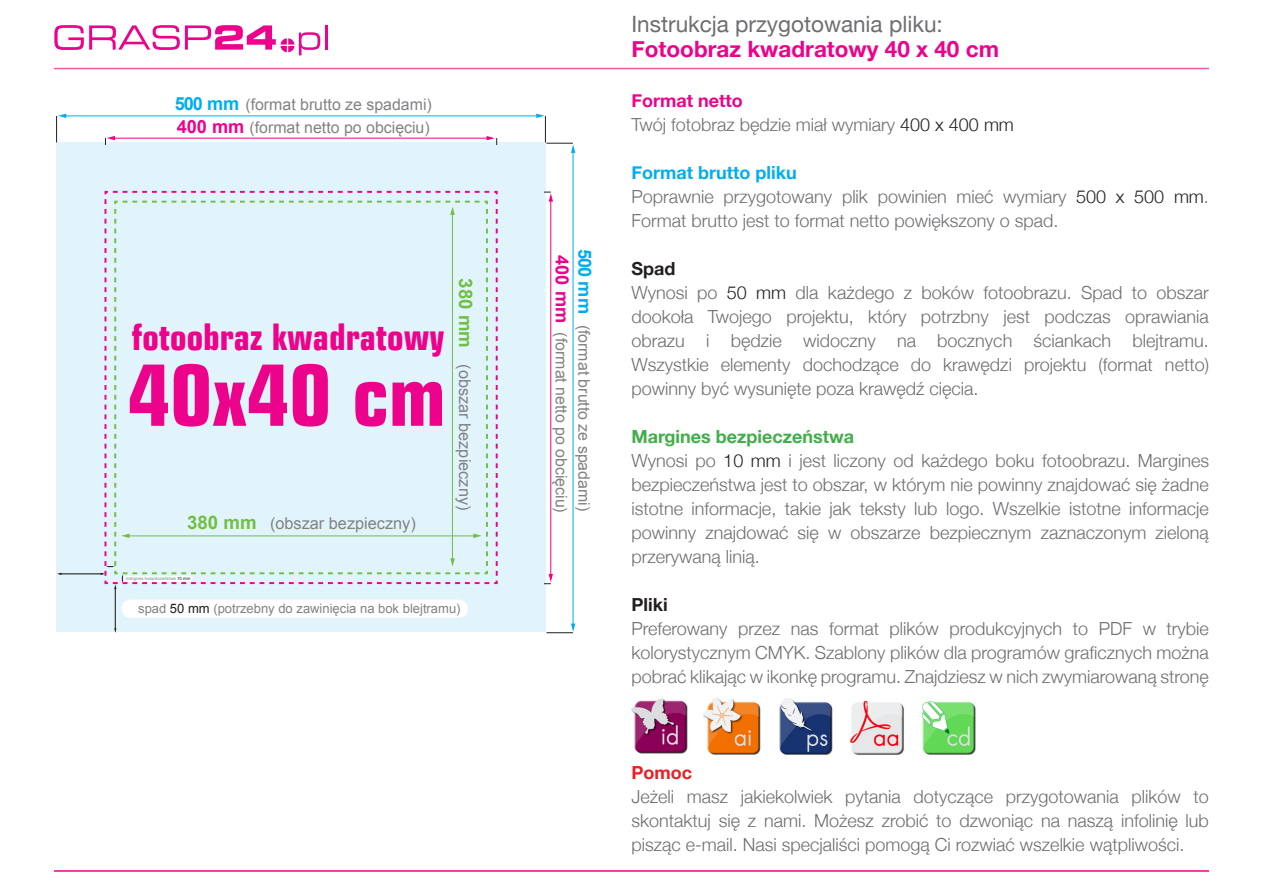
<style>
.page{position:relative;width:1263px;height:893px;background:#fff}
.page>*{position:absolute;margin:0;border:0;box-sizing:border-box;transform-origin:0 0}
.t1{font:700 84.45px "Square 721 Cn EU";color:#ed028c}
.t2{font:700 36px "Square 721 Cn EU";color:#ed028c}
.t3{font:22.5px "Helvetica Neue";color:#6d6e71}
.t4{font:700 22.5px "Helvetica Neue";color:#ed028c}
.t5{font:300 18px/24px "Helvetica Neue";color:#6d6e71;text-align:justify}
.t6{font:700 18px "Helvetica Neue";color:#40ae49}
.t7{font:700 18px "Helvetica Neue";color:#00aeef}
.t8{font:700 18px "Helvetica Neue";color:#ed028c}
.t9{font:700 18px "Helvetica Neue";color:#231f20}
.t10{font:700 18px "Helvetica Neue";color:#ee1d23}
.t11{font:16.35px "Arial";color:#808285}
.t12{font:15.9px/22.8px "Arial";color:#808285}
.t13{font:13.05px "Arial";color:#808385}
.t14{font:4.35px "Arial";color:#808385}
.s1{font-weight:700;font-size:18.15px;color:#00aeef}
.s2{font-weight:700;font-size:18.15px;color:#ed028c}
.s3{font-weight:700;font-size:18.6px;color:#71bf44}
.s4{color:#201d1e}
.s5{color:#231f20}
</style>
<div class="page">
<div style="left:57px;top:143px;width:489px;height:489px;background:#e1f4fc"></div>
<hr style="left:62px;top:115px;width:476px;height:1px;background:#00aeef">
<hr style="left:113px;top:138px;width:374px;height:1px;background:#ed028c">
<svg style="left:56px;top:114px;width:10px;height:28px"></svg>
<svg style="left:105px;top:136px;width:10px;height:9px"></svg>
<div style="left:121px;top:600px;width:347px;height:18px;background:#fff;border-radius:9px"></div>
<hr style="left:115px;top:588px;width:1px;height:41px;background:#201d1e">
<hr style="left:61px;top:573px;width:41px;height:1px;background:#201d1e">
<svg style="left:101px;top:190px;width:397px;height:399px"></svg>
<svg style="left:487px;top:136px;width:10px;height:9px"></svg>
<hr style="left:573px;top:149px;width:1px;height:479px;background:#00aeef">
<hr style="left:550px;top:200px;width:1px;height:377px;background:#ed028c">
<svg style="left:536px;top:114px;width:39px;height:39px"></svg>
<svg style="left:544px;top:192px;width:9px;height:10px"></svg>
<svg style="left:546px;top:623px;width:29px;height:10px"></svg>
<svg style="left:544px;top:574px;width:9px;height:10px"></svg>
<hr style="left:325px;top:25px;width:3px;height:25px;background:#ed028c">
<svg style="left:54px;top:25px;width:266px;height:30px"></svg>
<hr style="left:54px;top:68px;width:1155px;height:1px;background:#ef59a1">
<hr style="left:54px;top:870px;width:1155px;height:2px;background:#ed028c">
<img style="left:631px;top:698px;width:345px;height:57px">
<p class="t12" style="left:175px;top:94px;width:259px"><span class="s1">500 mm</span> (format brutto ze spadami)<br><span class="s2">400 mm</span> (format netto po obcięciu)</p>
<h2 class="t2" style="left:132px;top:314px;width:314px">fotoobraz kwadratowy</h2>
<h1 class="t1" style="left:128px;top:341px;width:320px">40x40 cm</h1>
<p class="t11" style="left:187px;top:512px;width:230px"><span class="s3">380 mm</span> (obszar bezpieczny)</p>
<p class="t11" style="left:475px;top:278px;width:233px;rotate:90deg"><span class="s3">380 mm</span> (obszar bezpieczny)</p>
<p class="t14" style="left:126px;top:576px;width:66px">margines bezpieczeństwa <span class="s4">10 mm</span></p>
<p class="t13" style="left:138px;top:599px;width:324px">spad <span class="s4">50 mm</span> (potrzebny do zawinięcia na bok blejtramu)</p>
<p class="t12" style="left:595px;top:249px;width:265px;text-align:center;rotate:90deg"><span class="s1">500 mm</span> (format brutto ze spadami)<br><span class="s2">400 mm</span> (format netto po obcięciu)</p>
<p class="t3" style="left:631px;top:5px;width:313px">Instrukcja przygotowania pliku:</p>
<p class="t4" style="left:631px;top:29px;width:369px">Fotoobraz kwadratowy 40 x 40 cm</p>
<p class="t8" style="left:631px;top:84px;width:113px">Format netto</p>
<p class="t5" style="left:631px;top:111px;width:384px">Twój fotobraz będzie miał wymiary <span class="s5">400 x 400 mm</span></p>
<p class="t7" style="left:631px;top:156px;width:167px">Format brutto pliku</p>
<p class="t5" style="left:631px;top:183px;width:579px">Poprawnie przygotowany plik powinien mieć wymiary <span class="s5">500 x 500 mm</span>.<br>Format brutto jest to format netto powiększony o spad.</p>
<p class="t9" style="left:631px;top:252px;width:46px">Spad</p>
<p class="t5" style="left:631px;top:279px;width:579px">Wynosi po <span class="s5">50 mm</span> dla każdego z boków fotoobrazu. Spad to obszar dookoła Twojego projektu, który potrzbny jest podczas oprawiania obrazu i będzie widoczny na bocznych ściankach blejtramu.<br>Wszystkie elementy dochodzące do krawędzi projektu (format netto) powinny być wysunięte poza krawędź cięcia.</p>
<p class="t6" style="left:631px;top:420px;width:224px">Margines bezpieczeństwa</p>
<p class="t5" style="left:631px;top:447px;width:579px">Wynosi po <span class="s5">10 mm</span> i jest liczony od każdego boku fotoobrazu. Margines bezpieczeństwa jest to obszar, w którym nie powinny znajdować się żadne istotne informacje, takie jak teksty lub logo. Wszelkie istotne informacje powinny znajdować się w obszarze bezpiecznym zaznaczonym zieloną przerywaną linią.</p>
<p class="t9" style="left:631px;top:588px;width:38px">Pliki</p>
<p class="t5" style="left:631px;top:615px;width:579px">Preferowany przez nas format plików produkcyjnych to PDF w trybie kolorystycznym CMYK. Szablony plików dla programów graficznych można pobrać klikając w ikonkę programu. Znajdziesz w nich zwymiarowaną stronę</p>
<p class="t10" style="left:631px;top:756px;width:62px">Pomoc</p>
<p class="t5" style="left:631px;top:783px;width:579px">Jeżeli masz jakiekolwiek pytania dotyczące przygotowania plików to skontaktuj się z nami. Możesz zrobić to dzwoniąc na naszą infolinię lub pisząc e-mail. Nasi specjaliści pomogą Ci rozwiać wszelkie wątpliwości.</p>
</div>
